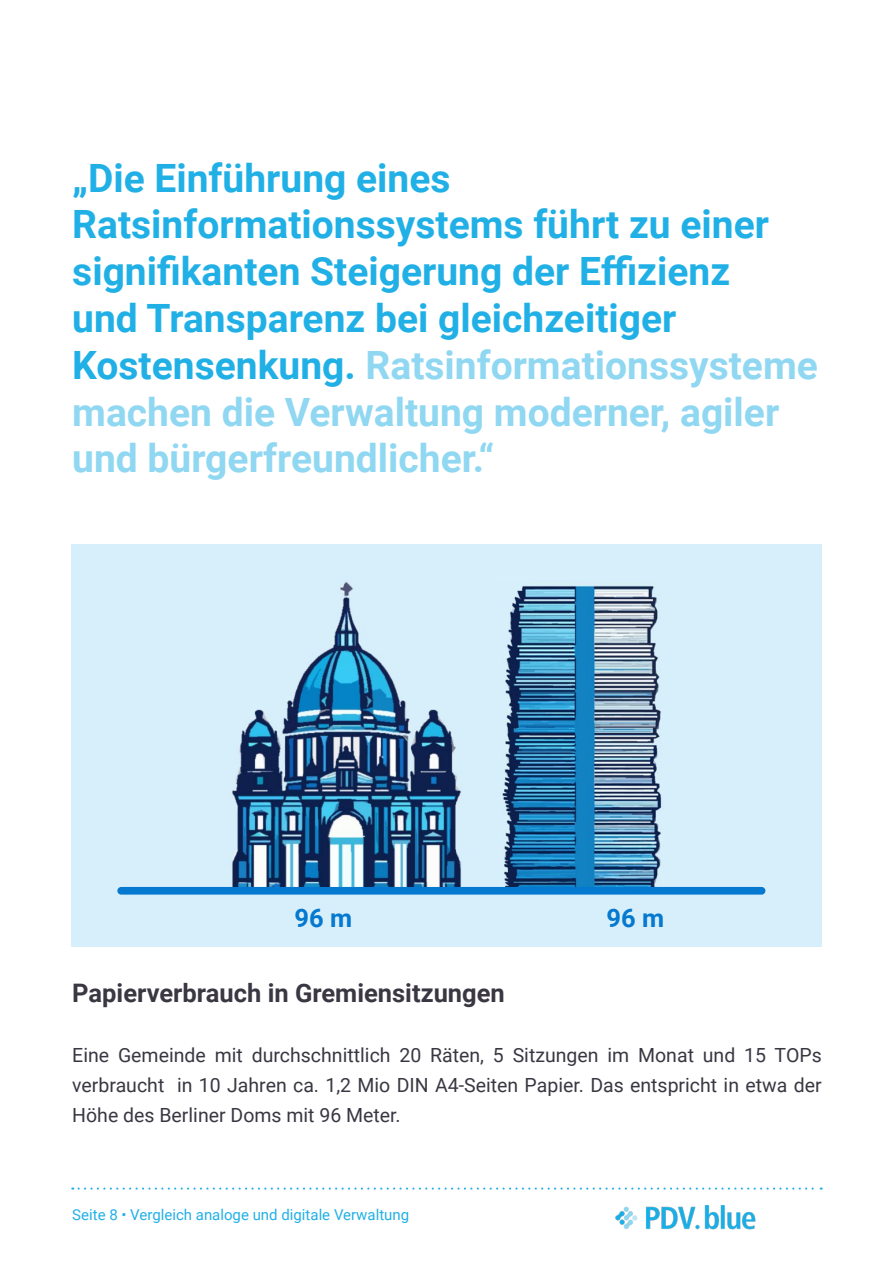
<style>
.page{position:relative;width:893px;height:1263px;background:#fff}
.page>*{position:absolute;margin:0;border:0;box-sizing:border-box;transform-origin:0 0}
.t1{font:700 39px/46.8px "Roboto";color:#21b0e6}
.t2{font:700 25.5px "Roboto";color:#3a3742}
.t3{font:700 25.5px "Roboto";color:#0479cf}
.t4{font:19.5px/30px "Roboto";color:#3a3742;text-align:justify}
.t5{font:15px "Roboto";color:#21b0e6}
.s1{color:#90d7f2}
</style>
<div class="page">
<img style="left:615px;top:1205px;width:141px;height:25px">
<svg style="left:79px;top:1187px;width:743px;height:2px"></svg>
<img style="left:71px;top:545px;width:751px;height:402px">
<div style="left:117px;top:887px;width:648px;height:7px;background:#0479cf;border-radius:4px"></div>
<p class="t1" style="left:72px;top:153px;width:747px">„Die Einführung eines Ratsinformationssystems führt zu einer signifikanten Steigerung der Effizienz<br>und Transparenz bei gleichzeitiger Kostensenkung. <span class="s1">Ratsinformationssysteme machen die Verwaltung moderner, agiler und bürgerfreundlicher.“</span></p>
<p class="t3" style="left:294px;top:900px;width:59px">96 m</p>
<p class="t3" style="left:606px;top:900px;width:59px">96 m</p>
<p class="t2" style="left:72px;top:975px;width:434px">Papierverbrauch in Gremiensitzungen</p>
<p class="t4" style="left:72px;top:1040px;width:751px">Eine Gemeinde mit durchschnittlich 20 Räten, 5 Sitzungen im Monat und 15 TOPs verbraucht in 10 Jahren ca. 1,2 Mio DIN A4-Seiten Papier. Das entspricht in etwa der Höhe des Berliner Doms mit 96 Meter.</p>
<p class="t5" style="left:72px;top:1204px;width:338px">Seite 8 • Vergleich analoge und digitale Verwaltung</p>
</div>
